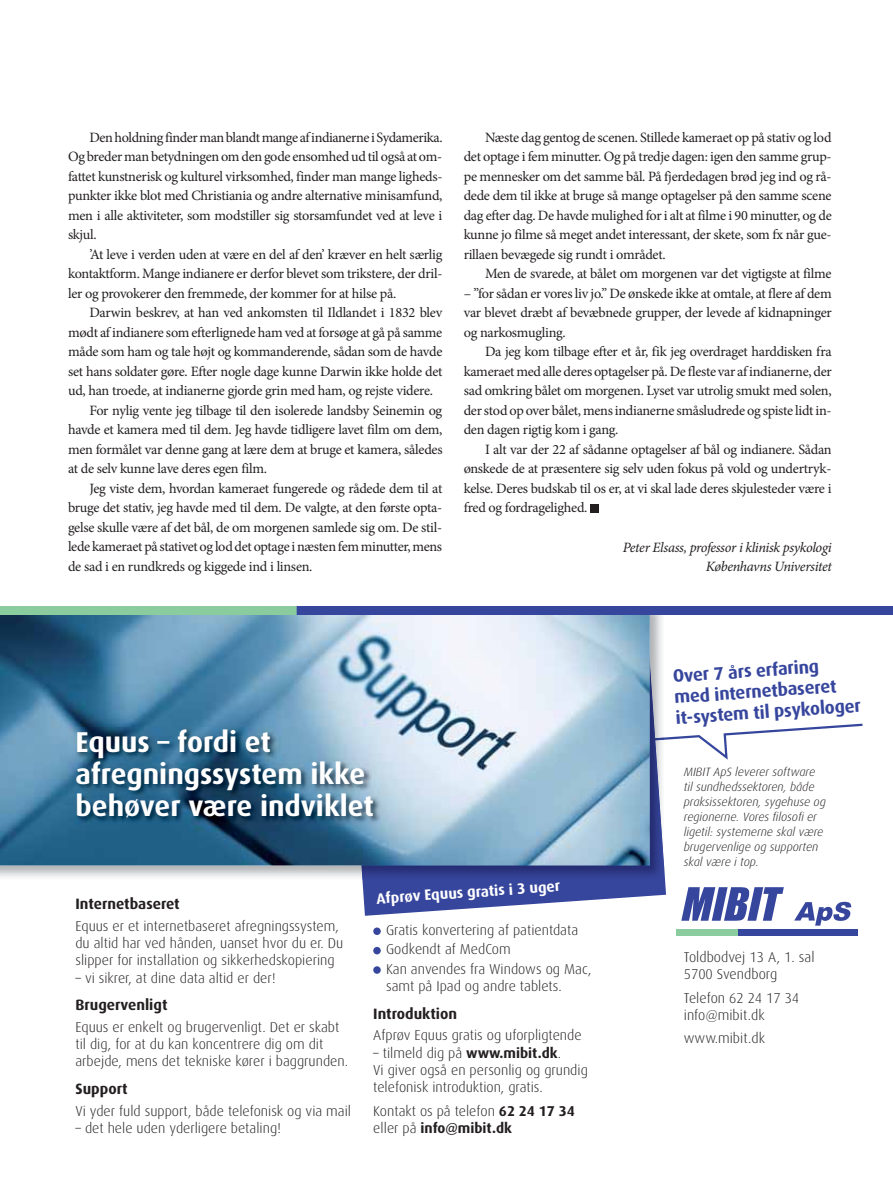
<style>
.page{position:relative;width:893px;height:1199px;background:#fff}
.page>*{position:absolute;margin:0;border:0;box-sizing:border-box;transform-origin:0 0}
.t1{font:700 28.65px/32px "Dax";color:#fff}
.t2{font:700 18px/21px "Dax";color:#37469d}
.t3{font:700 15px "Dax";color:#231f20}
.t4{font:700 15px "Dax";color:#fff}
.t5{font:14.25px/19.5px "Minion Pro";letter-spacing:-.02em;color:#231f20;text-align:justify}
.t6{font:300 14.25px/17.2px "Dax";color:#231f20}
.t7{font:italic 14.25px/19.5px "Minion Pro";letter-spacing:-.03em;color:#231f20;text-align:right}
.t8{font:italic 300 12px/15px "Dax";color:#231f20}
.s1{font-weight:700}
</style>
<div class="page">
<svg style="left:362px;top:865px;width:304px;height:50px;fill:#37469d"></svg>
<img style="left:0;top:615px;width:662px;height:262px">
<svg style="left:664px;top:723px;width:198px;height:36px"></svg>
<img style="left:361px;top:662px;width:303px;height:217px">
<img style="left:0;top:615px;width:649px;height:250px">
<svg style="left:681px;top:887px;width:102px;height:33px"></svg>
<div style="left:738px;top:929px;width:119px;height:7px;background:#37469d"></div>
<svg style="left:794px;top:901px;width:57px;height:24px"></svg>
<div style="left:676px;top:929px;width:62px;height:7px;background:#8acc9e"></div>
<div style="left:0;top:606px;width:297px;height:9px;background:#8acc9e"></div>
<div style="left:297px;top:606px;width:595px;height:9px;background:#37469d"></div>
<div style="left:373px;top:927px;width:8px;height:8px;background:#37469d;border-radius:50%"></div>
<div style="left:373px;top:947px;width:8px;height:7px;background:#37469d;border-radius:50%"></div>
<div style="left:373px;top:966px;width:8px;height:7px;background:#37469d;border-radius:50%"></div>
<img style="left:75px;top:728px;width:305px;height:96px">
<div style="left:590px;top:504px;width:8px;height:8px;background:#231f20"></div>
<p class="t5" style="left:68px;top:129px;width:376px;text-indent:21px">Den holdning finder man blandt mange af indianerne i Sydamerika.<br>Og breder man betydningen om den gode ensomhed ud til også at om&shy;fattet kunstnerisk og kulturel virksomhed, finder man mange ligheds&shy;punkter ikke blot med Christiania og andre alternative minisamfund, men i alle aktiviteter, som modstiller sig storsamfundet ved at leve i skjul.</p>
<p class="t5" style="left:68px;top:246px;width:376px;text-indent:21px">’At leve i verden uden at være en del af den’ kræver en helt særlig kontaktform. Mange indianere er derfor blevet som trikstere, der dril&shy;ler og provokerer den fremmede, der kommer for at hilse på.</p>
<p class="t5" style="left:89px;top:304px;width:354px">Darwin beskrev, at han ved ankomsten til Ildlandet i 1832 blev</p>
<p class="t5" style="left:68px;top:324px;width:376px">mødt af indianere som efterlignede ham ved at forsøge at gå på samme</p>
<p class="t5" style="left:68px;top:343px;width:376px">måde som ham og tale højt og kommanderende, sådan som de havde</p>
<p class="t5" style="left:68px;top:363px;width:376px">set hans soldater gøre. Efter nogle dage kunne Darwin ikke holde det</p>
<p class="t5" style="left:68px;top:382px;width:366px">ud, han troede, at indianerne gjorde grin med ham, og rejste videre.</p>
<p class="t5" style="left:89px;top:402px;width:354px">For nylig vente jeg tilbage til den isolerede landsby Seinemin og</p>
<p class="t5" style="left:68px;top:421px;width:376px">havde et kamera med til dem. Jeg havde tidligere lavet film om dem,</p>
<p class="t5" style="left:68px;top:441px;width:376px">men formålet var denne gang at lære dem at bruge et kamera, således</p>
<p class="t5" style="left:68px;top:460px;width:200px">at de selv kunne lave deres egen film.</p>
<p class="t5" style="left:89px;top:480px;width:354px">Jeg viste dem, hvordan kameraet fungerede og rådede dem til at</p>
<p class="t5" style="left:68px;top:499px;width:376px">bruge det stativ, jeg havde med til dem. De valgte, at den første opta-</p>
<p class="t5" style="left:68px;top:519px;width:375px">gelse skulle være af det bål, de om morgenen samlede sig om. De stil-</p>
<p class="t5" style="left:68px;top:538px;width:375px">lede kameraet på stativet og lod det optage i næsten fem minutter, mens</p>
<p class="t5" style="left:68px;top:558px;width:246px">de sad i en rundkreds og kiggede ind i linsen.</p>
<p class="t5" style="left:463px;top:129px;width:369px;text-indent:21px">Næste dag gentog de scenen. Stillede kameraet op på stativ og lod det optage i fem minutter. Og på tredje dagen: igen den samme grup&shy;pe mennesker om det samme bål. På fjerdedagen brød jeg ind og rå&shy;dede dem til ikke at bruge så mange optagelser på den samme scene dag efter dag. De havde mulighed for i alt at filme i 90 minutter, og de kunne jo filme så meget andet interessant, der skete, som fx når gue&shy;rillaen bevægede sig rundt i området.</p>
<p class="t5" style="left:485px;top:265px;width:348px">Men de svarede, at bålet om morgenen var det vigtigste at filme</p>
<p class="t5" style="left:463px;top:285px;width:369px">– ”for sådan er vores liv jo.” De ønskede ikke at omtale, at flere af dem var blevet dræbt af bevæbnede grupper, der levede af kidnapninger og narkosmugling.</p>
<p class="t5" style="left:463px;top:343px;width:369px;text-indent:21px">Da jeg kom tilbage efter et år, fik jeg overdraget harddisken fra kameraet med alle deres optagelser på. De fleste var af indianerne, der sad omkring bålet om morgenen. Lyset var utrolig smukt med solen, der stod op over bålet, mens indianerne småsludrede og spiste lidt in&shy;den dagen rigtig kom i gang.</p>
<p class="t5" style="left:463px;top:440px;width:369px;text-indent:21px">I alt var der 22 af sådanne optagelser af bål og indianere. Sådan ønskede de at præsentere sig selv uden fokus på vold og undertryk&shy;kelse. Deres budskab til os er, at vi skal lade deres skjulesteder være i fred og fordragelighed.</p>
<p class="t7" style="left:622px;top:538px;width:210px">Peter Elsass, professor i klinisk psykologi<br>Københavns Universitet</p>
<h1 class="t1" style="left:75px;top:728px;width:300px">Equus – fordi et afregningssystem ikke behøver være indviklet</h1>
<p class="t2" style="left:672px;top:667px;width:187px;rotate:-4deg">Over 7 års erfaring med internetbaseret it-system til psykologer</p>
<p class="t8" style="left:683px;top:765px;width:143px">MIBIT ApS leverer software til sundhedssektoren, både praksissektoren, sygehuse og regionerne. Vores filosofi er ligetil: systemerne skal være brugervenlige og supporten skal være i top.</p>
<p class="t3" style="left:75px;top:897px;width:106px">Internetbaseret</p>
<p class="t6" style="left:75px;top:918px;width:269px">Equus er et internetbaseret afregningssystem, du altid har ved hånden, uanset hvor du er. Du slipper for installation og sikkerhedskopiering</p>
<p class="t6" style="left:75px;top:970px;width:202px">– vi sikrer, at dine data altid er der!</p>
<p class="t3" style="left:75px;top:998px;width:93px">Brugervenligt</p>
<p class="t6" style="left:75px;top:1019px;width:274px">Equus er enkelt og brugervenligt. Det er skabt til dig, for at du kan koncentrere dig om dit arbejde, mens det tekniske kører i baggrunden.</p>
<p class="t3" style="left:75px;top:1082px;width:54px">Support</p>
<p class="t6" style="left:75px;top:1103px;width:277px">Vi yder fuld support, både telefonisk og via mail</p>
<p class="t6" style="left:75px;top:1120px;width:207px">– det hele uden yderligere betaling!</p>
<p class="t4" style="left:376px;top:892px;width:185px;rotate:-4deg">Afprøv Equus gratis i 3 uger</p>
<p class="t6" style="left:386px;top:921px;width:207px;line-height:19.4px">Gratis konvertering af patientdata<br>Godkendt af MedCom<br>Kan anvendes fra Windows og Mac,</p>
<p class="t6" style="left:386px;top:978px;width:177px">samt på Ipad og andre tablets.</p>
<p class="t3" style="left:373px;top:1007px;width:85px">Introduktion</p>
<p class="t6" style="left:373px;top:1028px;width:210px">Afprøv Equus gratis og uforpligtende</p>
<p class="t6" style="left:373px;top:1045px;width:216px">– tilmeld dig på <span class="s1">www.mibit.dk</span>.<br>Vi giver også en personlig og grundig telefonisk introduktion, gratis.</p>
<p class="t6" style="left:373px;top:1103px;width:203px">Kontakt os på telefon <span class="s1">62 24 17 34 </span>eller på <span class="s1">info@mibit.dk</span></p>
<p class="t6" style="left:683px;top:949px;width:132px">Toldbodvej 13 A, 1. sal<br>5700 Svendborg</p>
<p class="t6" style="left:683px;top:990px;width:117px">Telefon 62 24 17 34 info@mibit.dk</p>
<p class="t6" style="left:683px;top:1031px;width:83px">www.mibit.dk</p>
</div>
